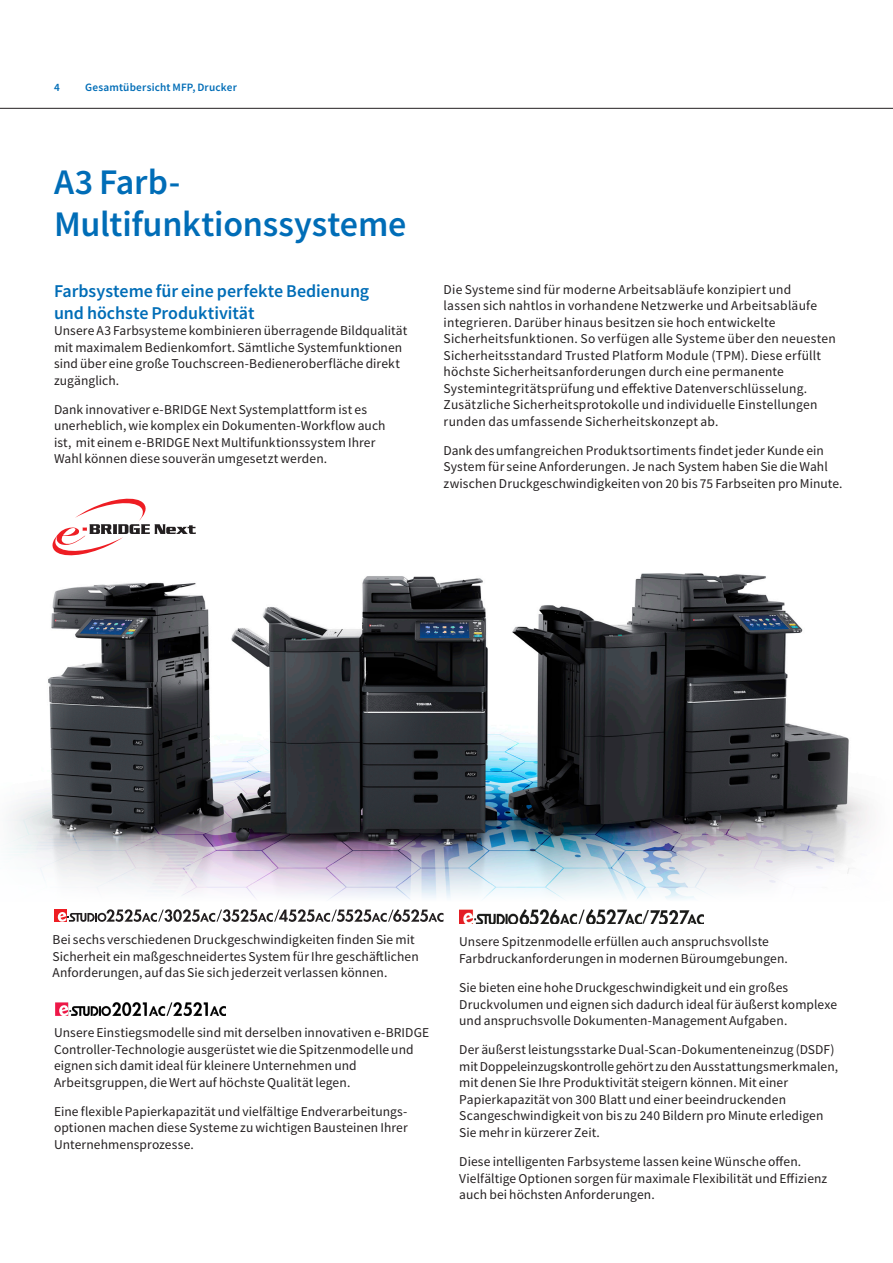
<style>
.page{position:relative;width:893px;height:1263px;background:#fff}
.page>*{position:absolute;margin:0;border:0;box-sizing:border-box;transform-origin:0 0}
.Headline_24pt{font:500 36px/42px "Toshiba Sans";letter-spacing:-.005em;color:#006db7}
.t1{font:18.9px "Myriad Pro";color:#040503}
.Subheadline_12pt{font:500 18px "Toshiba Sans";color:#006db7}
.Continuous_text_9pt{font:13.5px/16.5px "Toshiba Sans";letter-spacing:.01em;color:#231f20}
.Page_title_7_5pt{font:500 11.25px "Toshiba Sans";letter-spacing:.015em;color:#006db7}
</style>
<div class="page">
<img style="left:7px;top:498px;width:863px;height:402px">
<hr style="left:0;top:108px;width:893px;height:1px;background:#231f20">
<svg style="left:52px;top:499px;width:144px;height:56px"></svg>
<img style="left:459px;top:910px;width:126px;height:14px">
<img style="left:586px;top:910px;width:55px;height:14px">
<img style="left:650px;top:910px;width:54px;height:14px">
<div style="left:54px;top:909px;width:12px;height:13px;background:#ee1d23"></div>
<svg style="left:57px;top:909px;width:386px;height:13px"></svg>
<img style="left:56px;top:1002px;width:170px;height:13px">
<p class="Page_title_7_5pt" style="left:54px;top:80px;width:7px">4</p>
<p class="Page_title_7_5pt" style="left:85px;top:80px;width:153px">Gesamtübersicht MFP, Drucker</p>
<p class="Headline_24pt" style="left:54px;top:161px;width:354px">A3 Farb-<br>Multifunktionssysteme</p>
<p class="Subheadline_12pt" style="left:54px;top:279px;width:317px">Farbsysteme für eine perfekte Bedienung</p>
<p class="Subheadline_12pt" style="left:54px;top:301px;width:202px">und höchste Produktivität</p>
<p class="Continuous_text_9pt" style="left:54px;top:322px;width:355px">Unsere A3 Farbsysteme kombinieren überragende Bildqualität mit maximalem Bedienkomfort. Sämtliche Systemfunktionen sind über eine große Touchscreen-Bedieneroberfläche direkt zugänglich.</p>
<p class="Continuous_text_9pt" style="left:54px;top:401px;width:333px">Dank innovativer e-BRIDGE Next Systemplattform ist es unerheblich, wie komplex ein Dokumenten-Workflow auch ist, mit einem e-BRIDGE Next Multifunktionssystem Ihrer Wahl können diese souverän umgesetzt werden.</p>
<p class="Continuous_text_9pt" style="left:444px;top:281px;width:394px">Die Systeme sind für moderne Arbeitsabläufe konzipiert und<br>lassen sich nahtlos in vorhandene Netzwerke und Arbeitsabläufe integrieren. Darüber hinaus besitzen sie hoch entwickelte Sicherheitsfunktionen. So verfügen alle Systeme über den neuesten Sicherheitsstandard Trusted Platform Module (TPM). Diese erfüllt höchste Sicherheitsanforderungen durch eine permanente Systemintegritätsprüfung und effektive Datenverschlüsselung.<br>Zusätzliche Sicherheitsprotokolle und individuelle Einstellungen runden das umfassende Sicherheitskonzept ab.</p>
<p class="Continuous_text_9pt" style="left:444px;top:442px;width:400px">Dank des umfangreichen Produktsortiments findet jeder Kunde ein<br>System für seine Anforderungen. Je nach System haben Sie die Wahl zwischen Druckgeschwindigkeiten von 20 bis 75 Farbseiten pro Minute.</p>
<p class="Continuous_text_9pt" style="left:52px;top:931px;width:368px">Bei sechs verschiedenen Druckgeschwindigkeiten finden Sie mit<br>Sicherheit ein maßgeschneidertes System für Ihre geschäftlichen<br>Anforderungen, auf das Sie sich jederzeit verlassen können.</p>
<p class="Continuous_text_9pt" style="left:54px;top:1024px;width:377px">Unsere Einstiegsmodelle sind mit derselben innovativen e-BRIDGE Controller-Technologie ausgerüstet wie die Spitzenmodelle und eignen sich damit ideal für kleinere Unternehmen und Arbeitsgruppen, die Wert auf höchste Qualität legen.</p>
<p class="Continuous_text_9pt" style="left:54px;top:1103px;width:355px;text-align:justify">Eine flexible Papierkapazität und vielfältige Endverarbeitungs&shy;optionen machen diese Systeme zu wichtigen Bausteinen Ihrer Unternehmensprozesse.</p>
<p class="t1" style="left:643px;top:905px;width:8px">/</p>
<p class="Continuous_text_9pt" style="left:459px;top:933px;width:330px">Unsere Spitzenmodelle erfüllen auch anspruchsvollste<br>Farbdruckanforderungen in modernen Büroumgebungen.</p>
<p class="Continuous_text_9pt" style="left:459px;top:979px;width:379px">Sie bieten eine hohe Druckgeschwindigkeit und ein großes<br>Druckvolumen und eignen sich dadurch ideal für äußerst komplexe und anspruchsvolle Dokumenten-Management Aufgaben.</p>
<p class="Continuous_text_9pt" style="left:459px;top:1041px;width:380px">Der äußerst leistungsstarke Dual-Scan-Dokumenteneinzug (DSDF) mit Doppeleinzugskontrolle gehört zu den Ausstattungsmerkmalen, mit denen Sie Ihre Produktivität steigern können. Mit einer Papierkapazität von 300 Blatt und einer beeindruckenden Scangeschwindigkeit von bis zu 240 Bildern pro Minute erledigen Sie mehr in kürzerer Zeit.</p>
<p class="Continuous_text_9pt" style="left:459px;top:1153px;width:370px">Diese intelligenten Farbsysteme lassen keine Wünsche offen.<br>Vielfältige Optionen sorgen für maximale Flexibilität und Effizienz auch bei höchsten Anforderungen.</p>
</div>
